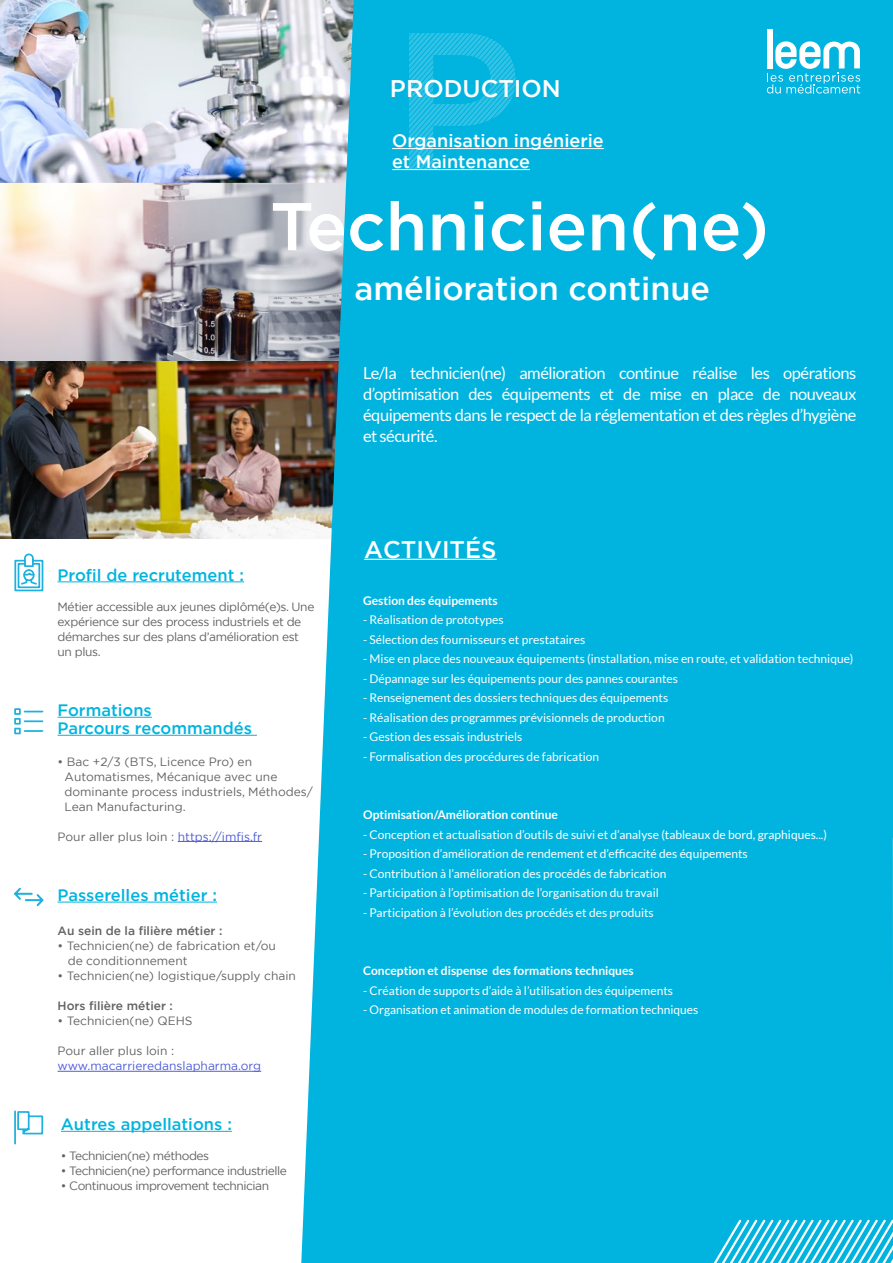
<style>
.page{position:relative;width:893px;height:1263px;background:#fff}
.page>*{position:absolute;margin:0;border:0;box-sizing:border-box;transform-origin:0 0}
.t1{font:500 67.5px "Gotham";color:#fff}
.t2{font:500 32.4px "Gotham";color:#fff}
.t3{font:500 24px "Gotham";color:#fff}
.t4{font:500 18px/21px "Gotham";color:#fff}
.t5{font:16.5px/21px "Lato";letter-spacing:-.03em;color:#fff;text-align:justify}
.t6{font:500 16.5px/18px "Gotham";color:#00b4df}
.t7{font:12px "Lato";color:#fff}
.t8{font:12px/15px "Gotham";letter-spacing:-.015em;color:#626262}
.t9{font:700 12px "Lato";color:#fff}
.t10{font:12px "Gotham";letter-spacing:-.04em;color:#626262}
.t11{font:500 12px "Gotham";color:#626262}
.t12{font:12px "Gotham";color:#4f5cd6}
.s1{color:#4f5cd6}
</style>
<div class="page">
<img style="left:0;top:361px;width:301px;height:178px">
<img style="left:0;top:183px;width:301px;height:178px">
<img style="left:0;top:0;width:301px;height:183px">
<div style="left:301px;top:0;width:592px;height:1263px;background:#00b4df"></div>
<hr style="left:364px;top:559px;width:133px;height:1px;background:#fff">
<hr style="left:58px;top:717px;width:94px;height:1px;background:#00b4df">
<hr style="left:58px;top:735px;width:199px;height:1px;background:#00b4df">
<hr style="left:178px;top:841px;width:84px;height:1px;background:#4f5cd6">
<hr style="left:58px;top:902px;width:159px;height:1px;background:#00b4df">
<hr style="left:58px;top:1071px;width:203px;height:1px;background:#4f5cd6">
<hr style="left:58px;top:581px;width:186px;height:1px;background:#00b4df">
<hr style="left:61px;top:1131px;width:171px;height:1px;background:#00b4df">
<hr style="left:392px;top:148px;width:212px;height:1px;background:#fff">
<hr style="left:392px;top:169px;width:138px;height:1px;background:#fff">
<div style="left:767px;top:29px;width:6px;height:39px;background:#fff"></div>
<svg style="left:767px;top:41px;width:93px;height:53px"></svg>
<svg style="left:409px;top:34px;width:106px;height:135px"></svg>
<svg style="left:14px;top:708px;width:29px;height:26px"></svg>
<svg style="left:14px;top:888px;width:29px;height:18px"></svg>
<svg style="left:14px;top:1110px;width:29px;height:34px"></svg>
<svg style="left:14px;top:553px;width:29px;height:38px"></svg>
<div style="left:654px;top:784px;width:239px;height:479px;background:#00b4df"></div>
<h3 class="t3" style="left:390px;top:72px;width:172px">PRODUCTION</h3>
<h3 class="t4" style="left:392px;top:130px;width:213px">Organisation ingénierie et Maintenance</h3>
<h1 class="t1" style="left:270px;top:182px;width:500px">Technicien(ne)</h1>
<h2 class="t2" style="left:354px;top:267px;width:357px">amélioration continue</h2>
<h3 class="t5" style="left:363px;top:362px;width:495px">Le/la technicien(ne) amélioration continue réalise les opérations d’optimisation des équipements et de mise en place de nouveaux équipements dans le respect de la réglementation et des règles d’hygiène et sécurité.</h3>
<h3 class="t6" style="left:58px;top:566px;width:188px">Profil de recrutement :</h3>
<p class="t8" style="left:58px;top:599px;width:258px">Métier accessible aux jeunes diplômé(e)s. Une expérience sur des process industriels et de démarches sur des plans d’amélioration est un plus.</p>
<h3 class="t6" style="left:58px;top:701px;width:196px">Formations<br>Parcours recommandés</h3>
<p class="t8" style="left:64px;top:753px;width:250px;text-indent:-7px">• Bac +2/3 (BTS, Licence Pro) en<br>Automatismes, Mécanique avec une dominante process industriels, Méthodes/<br>Lean Manufacturing.</p>
<p class="t8" style="left:58px;top:828px;width:206px">Pour aller plus loin : <span class="s1">https://imfis.fr</span></p>
<h3 class="t6" style="left:58px;top:886px;width:161px">Passerelles métier :</h3>
<p class="t11" style="left:58px;top:923px;width:166px">Au sein de la filière métier :</p>
<p class="t8" style="left:68px;top:938px;width:210px;text-indent:-10px">• Technicien(ne) de fabrication et/ou de conditionnement</p>
<p class="t8" style="left:58px;top:968px;width:240px">• Technicien(ne) logistique/supply chain</p>
<p class="t11" style="left:58px;top:998px;width:117px">Hors filière métier :</p>
<p class="t8" style="left:58px;top:1013px;width:136px">• Technicien(ne) QEHS</p>
<p class="t8" style="left:58px;top:1043px;width:118px">Pour aller plus loin :</p>
<p class="t12" style="left:58px;top:1058px;width:205px">www.macarrieredanslapharma.org</p>
<h3 class="t6" style="left:61px;top:1115px;width:172px">Autres appellations :</h3>
<p class="t10" style="left:61px;top:1148px;width:150px">• Technicien(ne) méthodes</p>
<p class="t10" style="left:61px;top:1163px;width:228px">• Technicien(ne) performance industrielle</p>
<p class="t10" style="left:61px;top:1178px;width:210px">• Continuous improvement technician</p>
<h3 class="t3" style="left:364px;top:533px;width:134px">ACTIVITÉS</h3>
<p class="t9" style="left:363px;top:593px;width:136px">Gestion des équipements</p>
<p class="t7" style="left:363px;top:613px;width:142px">- Réalisation de prototypes</p>
<p class="t7" style="left:363px;top:633px;width:224px">- Sélection des fournisseurs et prestataires</p>
<p class="t7" style="left:363px;top:652px;width:492px">- Mise en place des nouveaux équipements (installation, mise en route, et validation technique)</p>
<p class="t7" style="left:363px;top:672px;width:316px">- Dépannage sur les équipements pour des pannes courantes</p>
<p class="t7" style="left:363px;top:691px;width:307px">- Renseignement des dossiers techniques des équipements</p>
<p class="t7" style="left:363px;top:711px;width:303px">- Réalisation des programmes prévisionnels de production</p>
<p class="t7" style="left:363px;top:730px;width:161px">- Gestion des essais industriels</p>
<p class="t7" style="left:363px;top:750px;width:238px">- Formalisation des procédures de fabrication</p>
<p class="t9" style="left:363px;top:808px;width:196px">Optimisation/Amélioration continue</p>
<p class="t7" style="left:363px;top:828px;width:465px">- Conception et actualisation d’outils de suivi et d’analyse (tableaux de bord, graphiques...)</p>
<p class="t7" style="left:363px;top:847px;width:386px">- Proposition d’amélioration de rendement et d’efficacité des équipements</p>
<p class="t7" style="left:363px;top:867px;width:305px">- Contribution à l’amélioration des procédés de fabrication</p>
<p class="t7" style="left:363px;top:886px;width:297px">- Participation à l’optimisation de l’organisation du travail</p>
<p class="t7" style="left:363px;top:906px;width:292px">- Participation à l’évolution des procédés et des produits</p>
<p class="t9" style="left:363px;top:964px;width:272px">Conception et dispense des formations techniques</p>
<p class="t7" style="left:363px;top:984px;width:311px">- Création de supports d’aide à l’utilisation des équipements</p>
<p class="t7" style="left:363px;top:1003px;width:337px">- Organisation et animation de modules de formation techniques</p>
</div>
